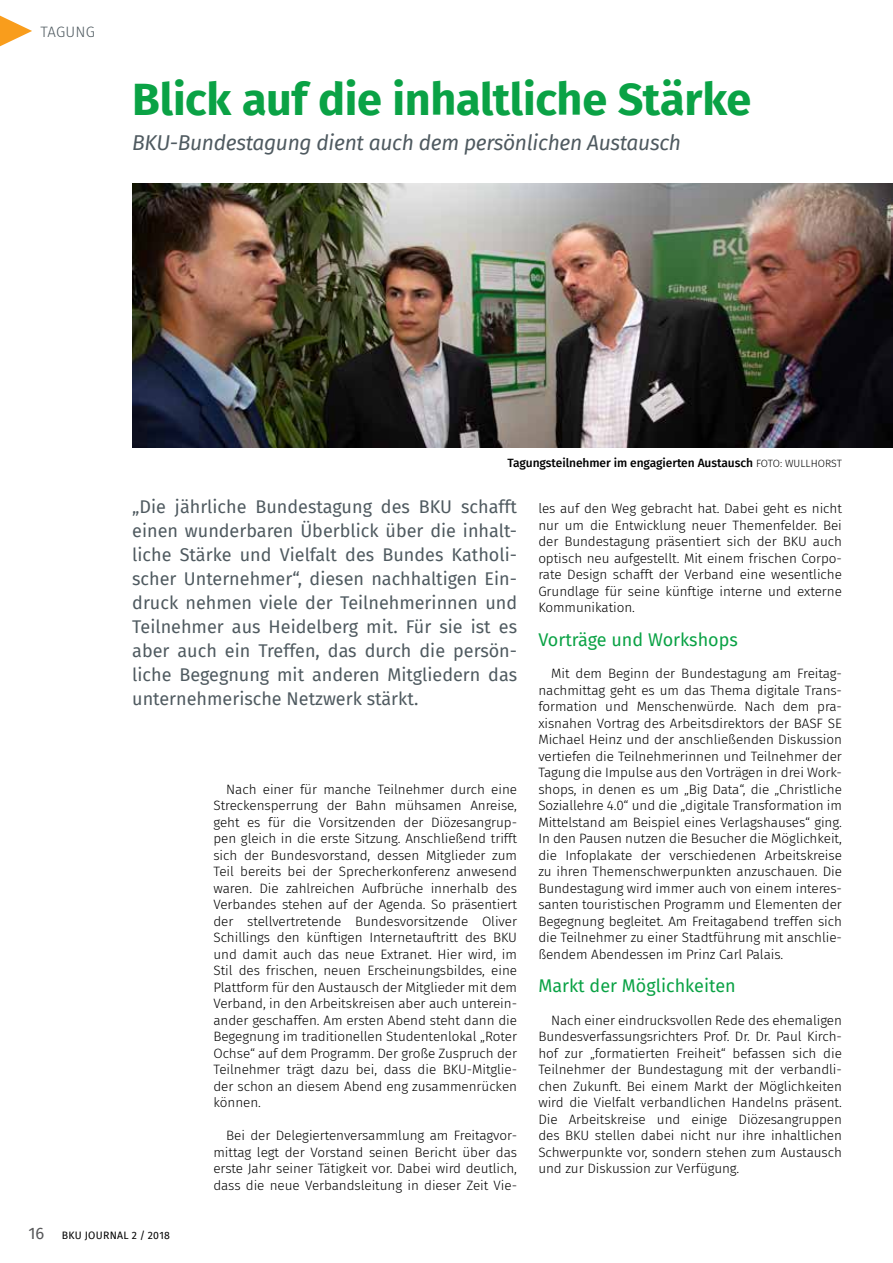
<style>
.page{position:relative;width:893px;height:1263px;background:#fff}
.page>*{position:absolute;margin:0;border:0;box-sizing:border-box;transform-origin:0 0}
.t1{font:700 45px "Fira Sans";letter-spacing:-.01em;color:#0aa245}
.t2{font:italic 21px "Fira Sans";letter-spacing:-.015em;color:#4f5a60}
.t3{font:18px/24px "Fira Sans";color:#4f5a60;text-align:justify}
.t4{font:18px "Fira Sans";color:#0aa245}
.t5{font:300 15px "Fira Sans";letter-spacing:.01em;color:#4f5a60}
.t6{font:300 13.5px/16.5px "Fira Sans";letter-spacing:-.005em;color:#000;text-align:justify}
.t7{font:500 12px "Fira Sans";letter-spacing:-.005em;color:#000}
.t8{font:10.5px "Fira Sans";letter-spacing:.03em;color:#000}
.s1{font-weight:300;font-size:10.5px}
.s2{font-size:16.5px;color:#58595b}
</style>
<div class="page">
<svg style="left:0;top:16px;width:32px;height:30px"></svg>
<img style="left:132px;top:183px;width:761px;height:264px">
<p class="t5" style="left:40px;top:21px;width:56px">TAGUNG</p>
<h1 class="t1" style="left:132px;top:61px;width:620px">Blick auf die inhaltliche Stärke</h1>
<h2 class="t2" style="left:132px;top:127px;width:550px">BKU-Bundestagung dient auch dem persönlichen Austausch</h2>
<p class="t7" style="left:507px;top:453px;width:336px">Tagungsteilnehmer im engagierten Austausch <span class="s1">FOTO: WULLHORST</span></p>
<p class="t3" style="left:132px;top:495px;width:386px">„Die jährliche Bundestagung des BKU schafft einen wunderbaren Überblick über die inhalt&shy;liche Stärke und Vielfalt des Bundes Katholi&shy;scher Unternehmer“, diesen nachhaltigen Ein&shy;druck nehmen viele der Teilnehmerinnen und Teilnehmer aus Heidelberg mit. Für sie ist es aber auch ein Treffen, das durch die persön&shy;liche Begegnung mit anderen Mitgliedern das unternehmerische Netzwerk stärkt.</p>
<p class="t6" style="left:213px;top:781px;width:305px;text-indent:13px">Nach einer für manche Teilnehmer durch eine Streckensperrung der Bahn mühsamen Anreise, geht es für die Vorsitzenden der Diözesangrup&shy;pen gleich in die erste Sitzung. Anschließend trifft sich der Bundesvorstand, dessen Mitglieder zum Teil bereits bei der Sprecherkonferenz anwesend waren. Die zahlreichen Aufbrüche innerhalb des Verbandes stehen auf der Agenda. So präsentiert der stellvertretende Bundesvorsitzende Oliver Schillings den künftigen Internetauftritt des BKU und damit auch das neue Extranet. Hier wird, im Stil des frischen, neuen Erscheinungsbildes, eine Plattform für den Austausch der Mitglieder mit dem Verband, in den Arbeitskreisen aber auch unterein&shy;ander geschaffen. Am ersten Abend steht dann die Begegnung im traditionellen Studentenlokal „Roter Ochse“ auf dem Programm. Der große Zuspruch der Teilnehmer trägt dazu bei, dass die BKU-Mitglie&shy;der schon an diesem Abend eng zusammenrücken können.</p>
<p class="t6" style="left:213px;top:1127px;width:305px;text-indent:13px">Bei der Delegiertenversammlung am Freitagvor&shy;mittag legt der Vorstand seinen Bericht über das erste Jahr seiner Tätigkeit vor. Dabei wird deutlich, dass die neue Verbandsleitung in dieser Zeit Vie-</p>
<p class="t6" style="left:538px;top:500px;width:305px">les auf den Weg gebracht hat. Dabei geht es nicht nur um die Entwicklung neuer Themenfelder. Bei der Bundestagung präsentiert sich der BKU auch optisch neu aufgestellt. Mit einem frischen Corpo&shy;rate Design schafft der Verband eine wesentliche Grundlage für seine künftige interne und externe Kommunikation.</p>
<h3 class="t4" style="left:538px;top:626px;width:201px">Vorträge und Workshops</h3>
<p class="t6" style="left:538px;top:665px;width:305px;text-indent:13px">Mit dem Beginn der Bundestagung am Freitag&shy;nachmittag geht es um das Thema digitale Trans&shy;formation und Menschenwürde. Nach dem pra&shy;xisnahen Vortrag des Arbeitsdirektors der BASF SE Michael Heinz und der anschließenden Diskussion vertiefen die Teilnehmerinnen und Teilnehmer der Tagung die Impulse aus den Vorträgen in drei Work&shy;shops, in denen es um „Big Data“, die „Christliche Soziallehre 4.0“ und die „digitale Transformation im Mittelstand am Beispiel eines Verlagshauses“ ging.<br>In den Pausen nutzen die Besucher die Möglichkeit, die Infoplakate der verschiedenen Arbeitskreise zu ihren Themenschwerpunkten anzuschauen. Die Bundestagung wird immer auch von einem interes&shy;santen touristischen Programm und Elementen der Begegnung begleitet. Am Freitagabend treffen sich die Teilnehmer zu einer Stadtführung mit anschlie&shy;ßendem Abendessen im Prinz Carl Palais.</p>
<h3 class="t4" style="left:538px;top:972px;width:199px">Markt der Möglichkeiten</h3>
<p class="t6" style="left:538px;top:1012px;width:305px;text-indent:13px">Nach einer eindrucksvollen Rede des ehemaligen Bundesverfassungsrichters Prof. Dr. Dr. Paul Kirch&shy;hof zur „formatierten Freiheit“ befassen sich die Teilnehmer der Bundestagung mit der verbandli&shy;chen Zukunft. Bei einem Markt der Möglichkeiten wird die Vielfalt verbandlichen Handelns präsent.<br>Die Arbeitskreise und einige Diözesangruppen des BKU stellen dabei nicht nur ihre inhaltlichen Schwerpunkte vor, sondern stehen zum Austausch und zur Diskussion zur Verfügung.</p>
<p class="t8" style="left:28px;top:1227px;width:143px"><span class="s2">16</span> BKU JOURNAL 2 / 2018</p>
</div>
